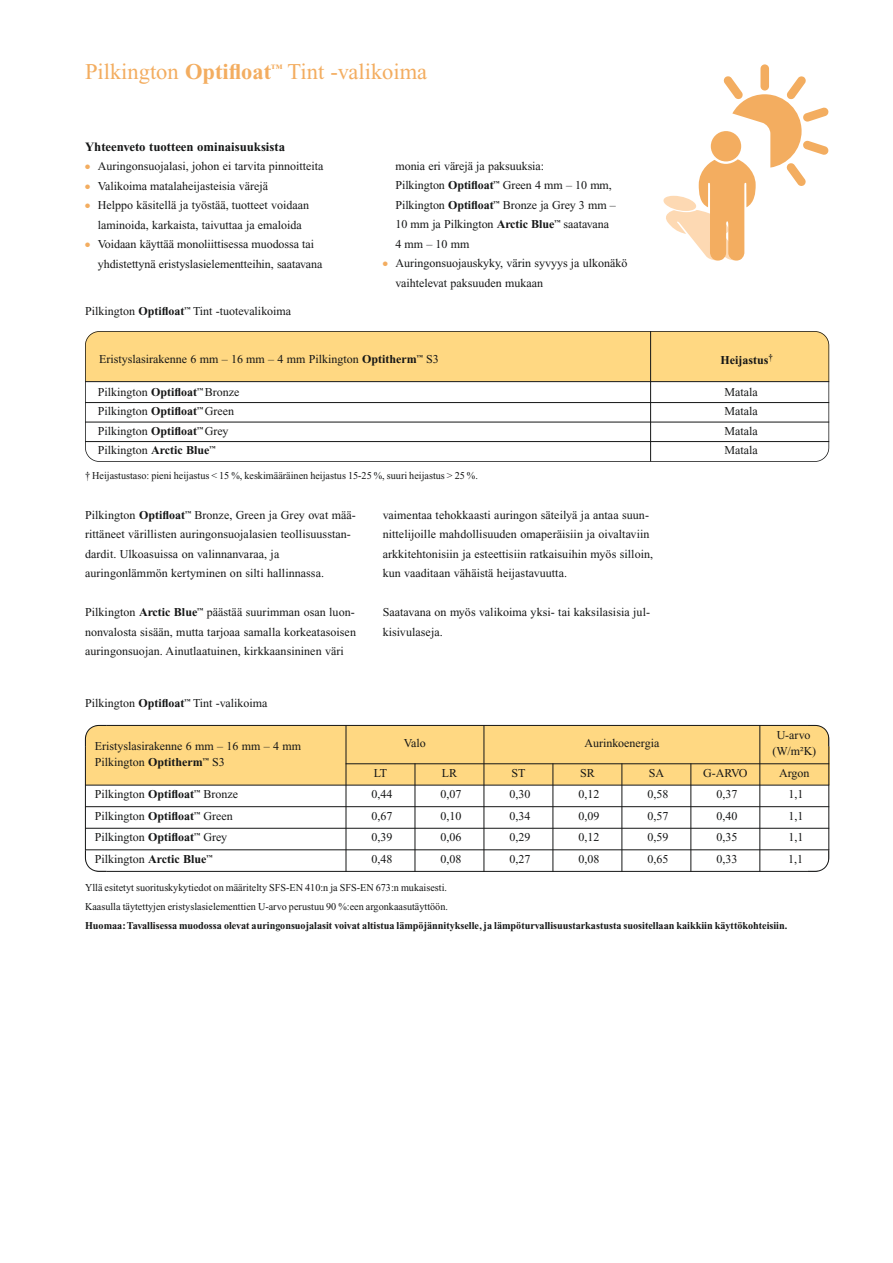
<style>
.page{position:relative;width:893px;height:1263px;background:#fff}
.page>*{position:absolute;margin:0;border:0;box-sizing:border-box;transform-origin:0 0}
.t1{font:22.5px "Times New Roman";color:#f3ad60}
.t2{font:700 12.75px "Times New Roman";color:#151616}
.t3{font:12px/19.5px "Times New Roman";color:#151616}
.t4{font:700 12px "Times New Roman";color:#151616}
.t5{font:10.5px/19.2px "Times New Roman";color:#151616}
.t6{font:700 10.5px "Times New Roman";color:#151616}
.s1{font-weight:700}
.s2{color:#f3ad60}
</style>
<div class="page">
<div style="left:85px;top:725px;width:261px;height:60px;background:#ffd882"></div>
<div style="left:346px;top:725px;width:138px;height:39px;background:#ffd882"></div>
<div style="left:484px;top:725px;width:276px;height:39px;background:#ffd882"></div>
<div style="left:760px;top:725px;width:69px;height:39px;background:#ffd882"></div>
<div style="left:346px;top:764px;width:69px;height:21px;background:#ffd882"></div>
<div style="left:415px;top:764px;width:69px;height:21px;background:#ffd882"></div>
<div style="left:484px;top:764px;width:69px;height:21px;background:#ffd882"></div>
<div style="left:553px;top:764px;width:69px;height:21px;background:#ffd882"></div>
<div style="left:622px;top:764px;width:69px;height:21px;background:#ffd882"></div>
<div style="left:691px;top:764px;width:69px;height:21px;background:#ffd882"></div>
<div style="left:760px;top:764px;width:69px;height:21px;background:#ffd882"></div>
<hr style="left:85px;top:725px;width:1px;height:147px;background:#151616">
<hr style="left:346px;top:725px;width:1px;height:147px;background:#151616">
<hr style="left:415px;top:763px;width:1px;height:109px;background:#151616">
<hr style="left:484px;top:725px;width:1px;height:147px;background:#151616">
<hr style="left:553px;top:763px;width:1px;height:109px;background:#151616">
<hr style="left:621px;top:763px;width:1px;height:109px;background:#151616">
<hr style="left:690px;top:763px;width:1px;height:109px;background:#151616">
<hr style="left:759px;top:725px;width:1px;height:147px;background:#151616">
<hr style="left:828px;top:725px;width:1px;height:147px;background:#151616">
<hr style="left:85px;top:725px;width:744px;height:1px;background:#151616">
<hr style="left:346px;top:763px;width:483px;height:1px;background:#151616">
<hr style="left:85px;top:785px;width:744px;height:1px;background:#151616">
<hr style="left:85px;top:806px;width:744px;height:1px;background:#151616">
<hr style="left:85px;top:828px;width:744px;height:1px;background:#151616">
<hr style="left:85px;top:849px;width:744px;height:1px;background:#151616">
<hr style="left:85px;top:871px;width:744px;height:1px;background:#151616">
<div style="left:85px;top:331px;width:744px;height:50px;background:#ffd882"></div>
<div style="left:85px;top:331px;width:744px;height:131px;border:2px solid #151616;border-radius:14px"></div>
<hr style="left:85px;top:402px;width:744px;height:1px;background:#151616">
<hr style="left:85px;top:422px;width:744px;height:1px;background:#151616">
<hr style="left:85px;top:441px;width:744px;height:1px;background:#151616">
<hr style="left:85px;top:381px;width:744px;height:1px;background:#151616">
<hr style="left:650px;top:331px;width:1px;height:130px;background:#151616">
<div style="left:760px;top:64px;width:9px;height:27px;background:#f3ad60;border-radius:4px"></div>
<svg style="left:663px;top:76px;width:165px;height:184px"></svg>
<div style="left:711px;top:131px;width:30px;height:30px;background:#f3ad60;border-radius:50%"></div>
<svg style="left:84px;top:724px;width:23px;height:23px"></svg>
<svg style="left:807px;top:724px;width:23px;height:23px"></svg>
<svg style="left:807px;top:850px;width:23px;height:22px"></svg>
<svg style="left:84px;top:850px;width:23px;height:22px"></svg>
<h1 class="t1" style="left:85px;top:64px;width:344px">Pilkington <span class="s1">Optifloat</span><sup>™</sup> Tint -valikoima</h1>
<p class="t2" style="left:85px;top:142px;width:202px">Yhteenveto tuotteen ominaisuuksista</p>
<p class="t3" style="left:85px;top:158px;width:240px"><span class="s2">●</span> Auringonsuojalasi, johon ei tarvita pinnoitteita</p>
<p class="t3" style="left:85px;top:177px;width:185px"><span class="s2">●</span> Valikoima matalaheijasteisia värejä</p>
<p class="t3" style="left:85px;top:197px;width:225px;text-align:center"><span class="s2">●</span> Helppo käsitellä ja työstää, tuotteet voidaan laminoida, karkaista, taivuttaa ja emaloida</p>
<p class="t3" style="left:98px;top:236px;width:226px;text-indent:-13px"><span class="s2">●</span> Voidaan käyttää monoliittisessa muodossa tai yhdistettynä eristyslasielementteihin, saatavana</p>
<p class="t3" style="left:85px;top:302px;width:208px">Pilkington <span class="s1">Optifloat</span><sup>™</sup> Tint -tuotevalikoima</p>
<p class="t3" style="left:395px;top:157px;width:222px">monia eri värejä ja paksuuksia:<br>Pilkington <span class="s1">Optifloat</span><sup>™</sup> Green 4 mm – 10 mm, Pilkington <span class="s1">Optifloat</span><sup>™</sup> Bronze ja Grey 3 mm – 10 mm ja Pilkington <span class="s1">Arctic Blue</span><sup>™</sup> saatavana 4 mm – 10 mm</p>
<p class="t3" style="left:395px;top:255px;width:233px;text-indent:-13px"><span class="s2">●</span> Auringonsuojauskyky, värin syvyys ja ulkonäkö vaihtelevat paksuuden mukaan</p>
<p class="t3" style="left:99px;top:350px;width:341px">Eristyslasirakenne 6 mm – 16 mm – 4 mm Pilkington <span class="s1">Optitherm</span><sup>™</sup> S3</p>
<p class="t4" style="left:720px;top:356px;width:54px">Heijastus<sup>†</sup></p>
<p class="t3" style="left:98px;top:383px;width:143px">Pilkington <span class="s1">Optifloat</span><sup>™</sup> Bronze</p>
<p class="t3" style="left:724px;top:383px;width:35px">Matala</p>
<p class="t3" style="left:98px;top:403px;width:138px">Pilkington <span class="s1">Optifloat</span><sup>™</sup> Green</p>
<p class="t3" style="left:724px;top:403px;width:35px">Matala</p>
<p class="t3" style="left:98px;top:422px;width:132px">Pilkington <span class="s1">Optifloat</span><sup>™</sup> Grey</p>
<p class="t3" style="left:724px;top:422px;width:35px">Matala</p>
<p class="t3" style="left:98px;top:442px;width:119px">Pilkington <span class="s1">Arctic Blue</span><sup>™</sup></p>
<p class="t3" style="left:724px;top:442px;width:35px">Matala</p>
<p class="t5" style="left:85px;top:467px;width:394px">† Heijastustaso: pieni heijastus &lt; 15 %, keskimääräinen heijastus 15-25 %, suuri heijastus &gt; 25 %.</p>
<p class="t3" style="left:85px;top:506px;width:272px">Pilkington <span class="s1">Optifloat</span><sup>™</sup> Bronze, Green ja Grey ovat mää&shy;rittäneet värillisten auringonsuojalasien teollisuusstan&shy;dardit. Ulkoasuissa on valinnanvaraa, ja auringonlämmön kertyminen on silti hallinnassa.</p>
<p class="t3" style="left:85px;top:604px;width:272px;text-align:justify">Pilkington <span class="s1">Arctic Blue</span><sup>™</sup> päästää suurimman osan luon&shy;nonvalosta sisään, mutta tarjoaa samalla korkeatasoisen auringonsuojan. Ainutlaatuinen, kirkkaansininen väri</p>
<p class="t3" style="left:85px;top:694px;width:184px">Pilkington <span class="s1">Optifloat</span><sup>™</sup> Tint -valikoima</p>
<p class="t3" style="left:383px;top:506px;width:272px">vaimentaa tehokkaasti auringon säteilyä ja antaa suun&shy;nittelijoille mahdollisuuden omaperäisiin ja oivaltaviin arkkitehtonisiin ja esteettisiin ratkaisuihin myös silloin, kun vaaditaan vähäistä heijastavuutta.</p>
<p class="t3" style="left:383px;top:604px;width:269px">Saatavana on myös valikoima yksi- tai kaksilasisia jul&shy;kisivulaseja.</p>
<p class="t3" style="left:95px;top:739px;width:208px;line-height:16.5px">Eristyslasirakenne 6 mm – 16 mm – 4 mm<br>Pilkington <span class="s1">Optitherm</span><sup>™</sup> S3</p>
<p class="t3" style="left:404px;top:735px;width:23px">Valo</p>
<p class="t3" style="left:584px;top:735px;width:76px">Aurinkoenergia</p>
<p class="t3" style="left:772px;top:727px;width:45px;line-height:16.5px;text-align:center">U-arvo (W/m²K)</p>
<p class="t3" style="left:374px;top:765px;width:15px">LT</p>
<p class="t3" style="left:442px;top:765px;width:17px">LR</p>
<p class="t3" style="left:511px;top:765px;width:16px">ST</p>
<p class="t3" style="left:580px;top:765px;width:16px">SR</p>
<p class="t3" style="left:649px;top:765px;width:17px">SA</p>
<p class="t3" style="left:703px;top:765px;width:46px">G-ARVO</p>
<p class="t3" style="left:779px;top:765px;width:32px">Argon</p>
<p class="t3" style="left:95px;top:786px;width:145px">Pilkington <span class="s1">Optifloat</span><sup>™</sup> Bronze</p>
<p class="t3" style="left:372px;top:786px;width:22px">0,44</p>
<p class="t3" style="left:441px;top:786px;width:22px">0,07</p>
<p class="t3" style="left:510px;top:786px;width:22px">0,30</p>
<p class="t3" style="left:579px;top:786px;width:22px">0,12</p>
<p class="t3" style="left:647px;top:786px;width:22px">0,58</p>
<p class="t3" style="left:716px;top:786px;width:22px">0,37</p>
<p class="t3" style="left:788px;top:786px;width:16px">1,1</p>
<p class="t3" style="left:95px;top:807px;width:139px">Pilkington <span class="s1">Optifloat</span><sup>™</sup> Green</p>
<p class="t3" style="left:372px;top:807px;width:22px">0,67</p>
<p class="t3" style="left:441px;top:807px;width:22px">0,10</p>
<p class="t3" style="left:510px;top:807px;width:22px">0,34</p>
<p class="t3" style="left:579px;top:807px;width:22px">0,09</p>
<p class="t3" style="left:647px;top:807px;width:22px">0,57</p>
<p class="t3" style="left:716px;top:807px;width:22px">0,40</p>
<p class="t3" style="left:788px;top:807px;width:16px">1,1</p>
<p class="t3" style="left:95px;top:829px;width:134px">Pilkington <span class="s1">Optifloat</span><sup>™</sup> Grey</p>
<p class="t3" style="left:372px;top:829px;width:22px">0,39</p>
<p class="t3" style="left:441px;top:829px;width:22px">0,06</p>
<p class="t3" style="left:510px;top:829px;width:22px">0,29</p>
<p class="t3" style="left:579px;top:829px;width:22px">0,12</p>
<p class="t3" style="left:647px;top:829px;width:22px">0,59</p>
<p class="t3" style="left:716px;top:829px;width:22px">0,35</p>
<p class="t3" style="left:788px;top:829px;width:16px">1,1</p>
<p class="t3" style="left:95px;top:850px;width:119px">Pilkington <span class="s1">Arctic Blue</span><sup>™</sup></p>
<p class="t3" style="left:372px;top:850px;width:22px">0,48</p>
<p class="t3" style="left:441px;top:850px;width:22px">0,08</p>
<p class="t3" style="left:510px;top:850px;width:22px">0,27</p>
<p class="t3" style="left:579px;top:850px;width:22px">0,08</p>
<p class="t3" style="left:647px;top:850px;width:22px">0,65</p>
<p class="t3" style="left:716px;top:850px;width:22px">0,33</p>
<p class="t3" style="left:788px;top:850px;width:16px">1,1</p>
<p class="t5" style="left:85px;top:878px;width:364px">Yllä esitetyt suorituskykytiedot on määritelty SFS-EN 410:n ja SFS-EN 673:n mukaisesti.<br>Kaasulla täytettyjen eristyslasielementtien U-arvo perustuu 90 %:een argonkaasutäyttöön.</p>
<p class="t6" style="left:85px;top:922px;width:704px">Huomaa: Tavallisessa muodossa olevat auringonsuojalasit voivat altistua lämpöjännitykselle, ja lämpöturvallisuustarkastusta suositellaan kaikkiin käyttökohteisiin.</p>
</div>
